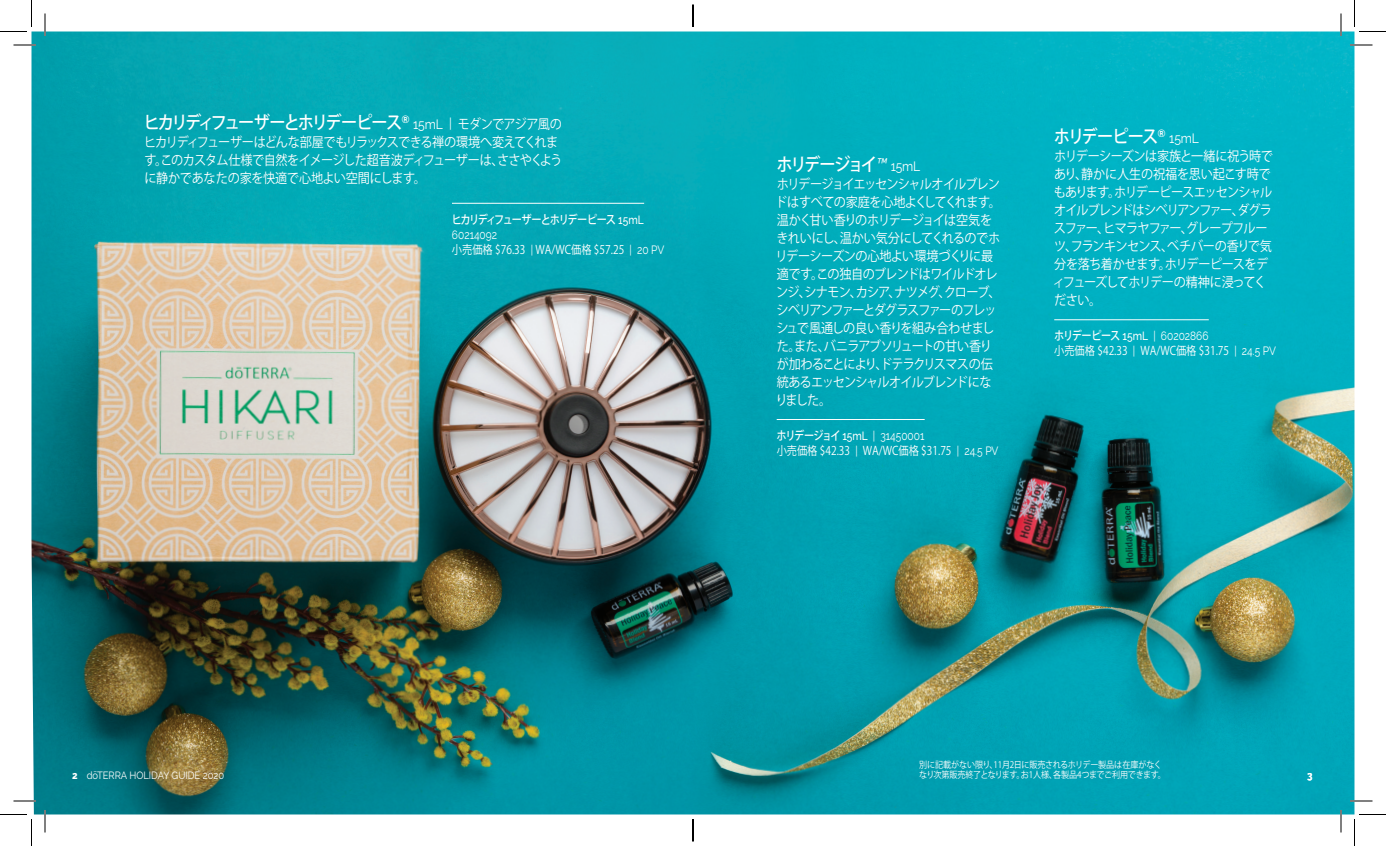
<style>
.page{position:relative;width:1386px;height:846px;background:#fff}
.page>*{position:absolute;margin:0;border:0;box-sizing:border-box;transform-origin:0 0}
.t1{font:500 18px "Koz Go Pro";letter-spacing:-.13em;color:#fff;scale:.9 1}
.t2{font:500 18px "Koz Go Pro";letter-spacing:-.085em;color:#fff;scale:.9 1}
.t3{font:13.5px/18px "Koz Go Pro";letter-spacing:-.06em;color:#fff;scale:.9 1}
.t4{font:12px "Koz Go Pro";color:#fff;scale:.85 1}
.t5{font:12px "Raleway";color:#fff;scale:.85 1}
.t6{font:500 12px "Koz Go Pro";letter-spacing:-.12em;color:#fff;scale:.85 1}
.t7{font:10.5px "Raleway";color:#fff;scale:.9 1}
.t8{font:9px/10.5px "Koz Go Pro";letter-spacing:-.02em;color:#fff;scale:.9 1}
.s1{font-family:"Raleway";font-weight:400;font-size:13.5px}
.s2{font-weight:400;font-size:13.5px}
.s3{font-family:"Raleway"}
.s4{font-family:"Raleway";font-weight:400;font-style:italic}
.s5{font-family:"Koz Go Pro";font-weight:500}
.s6{font-weight:500}
.s7{font-weight:800}
</style>
<div class="page">
<img style="left:32px;top:32px;width:1322px;height:782px">
<hr style="left:777px;top:419px;width:148px;height:1px;background:#fff">
<hr style="left:1054px;top:320px;width:155px;height:1px;background:#fff">
<hr style="left:452px;top:203px;width:192px;height:1px;background:#fff">
<hr style="left:14px;top:44px;width:22px;height:2px;background:#fff">
<hr style="left:1350px;top:44px;width:22px;height:2px;background:#fff">
<hr style="left:14px;top:800px;width:22px;height:2px;background:#fff">
<hr style="left:1350px;top:800px;width:22px;height:2px;background:#fff">
<hr style="left:44px;top:14px;width:2px;height:22px;background:#fff">
<hr style="left:44px;top:810px;width:2px;height:22px;background:#fff">
<hr style="left:1340px;top:14px;width:2px;height:22px;background:#fff">
<hr style="left:1340px;top:810px;width:2px;height:22px;background:#fff">
<svg style="left:14px;top:45px;width:22px;height:1px"></svg>
<svg style="left:1350px;top:45px;width:22px;height:1px"></svg>
<svg style="left:14px;top:801px;width:22px;height:1px"></svg>
<svg style="left:1350px;top:801px;width:22px;height:1px"></svg>
<svg style="left:45px;top:14px;width:1px;height:22px"></svg>
<svg style="left:45px;top:810px;width:1px;height:22px"></svg>
<svg style="left:1341px;top:14px;width:1px;height:22px"></svg>
<svg style="left:1341px;top:810px;width:1px;height:22px"></svg>
<svg style="left:0;top:0;width:32px;height:32px"></svg>
<svg style="left:0;top:814px;width:32px;height:32px"></svg>
<svg style="left:1354px;top:0;width:32px;height:32px"></svg>
<svg style="left:1354px;top:814px;width:32px;height:32px"></svg>
<svg style="left:692px;top:4px;width:2px;height:23px"></svg>
<svg style="left:692px;top:819px;width:2px;height:23px"></svg>
<h1 class="t1" style="left:144px;top:111px;width:466px">ヒカリディフューザーとホリデーピース<sup>®</sup> <span class="s1">15mL |</span> <span class="s2">モダンでアジア風の</span></h1>
<p class="t3" style="left:144px;top:134px;width:466px">ヒカリディフューザーはどんな部屋でもリラックスできる禅の環境へ変えてくれます。このカスタム仕様で自然をイメージした超音波ディフューザーは、ささやくように静かであなたの家を快適で心地よい空間にします。</p>
<p class="t6" style="left:452px;top:212px;width:228px">ヒカリディフューザーとホリデーピース <span class="s3">15mL</span></p>
<p class="t5" style="left:452px;top:227px;width:55px">60214092</p>
<p class="t4" style="left:452px;top:242px;width:251px">小売価格 $76.33 <span class="s3">|</span> WA/WC価格 $57.25 <span class="s3">| 20 PV</span></p>
<h1 class="t1" style="left:776px;top:153px;width:161px">ホリデージョイ<span class="s4">™</span> <span class="s1">15mL</span></h1>
<p class="t3" style="left:775px;top:175px;width:252px">ホリデージョイエッセンシャルオイルブレンドはすべての家庭を心地よくしてくれます。温かく甘い香りのホリデージョイは空気をきれいにし、温かい気分にしてくれるのでホリデーシーズンの心地よい環境づくりに最適です。この独自のブレンドはワイルドオレンジ、シナモン、カシア、ナツメグ、クローブ、シベリアンファーとダグラスファーのフレッシュで風通しの良い香りを組み合わせました。また、バニラアブソリュートの甘い香りが加わることにより、ドテラクリスマスの伝統あるエッセンシャルオイルブレンドになりました。</p>
<p class="t5" style="left:776px;top:429px;width:176px"><span class="s5">ホリデージョイ</span> <span class="s6">15mL</span> | 31450001</p>
<p class="t4" style="left:777px;top:443px;width:262px">小売価格 $42.33 <span class="s3">|</span> WA/WC価格 $31.75 <span class="s3">| 24.5 PV</span></p>
<h1 class="t2" style="left:1054px;top:125px;width:163px">ホリデーピース<sup>®</sup> <span class="s1">15mL</span></h1>
<p class="t3" style="left:1053px;top:147px;width:246px">ホリデーシーズンは家族と一緒に祝う時であり、静かに人生の祝福を思い起こす時でもあります。ホリデーピースエッセンシャルオイルブレンドはシベリアンファー、ダグラスファー、ヒマラヤファー、グレープフルーツ、フランキンセンス、べチバーの香りで気分を落ち着かせます。ホリデーピースをディフューズしてホリデーの精神に浸ってください。</p>
<p class="t5" style="left:1054px;top:329px;width:183px"><span class="s5">ホリデーピース</span> <span class="s6">15mL</span> | 60202866</p>
<p class="t4" style="left:1054px;top:343px;width:262px">小売価格 $42.33 <span class="s3">|</span> WA/WC価格 $31.75 <span class="s3">| 24.5 PV</span></p>
<p class="t8" style="left:919px;top:759px;width:276px">別に記載がない限り、11月2日に販売されるホリデー製品は在庫がなくなり次第販売終了となります。お1人様、各製品4つまでご利用できます。</p>
<p class="t7" style="left:72px;top:769px;width:171px"><span class="s7">2</span> dōTERRA HOLIDAY GUIDE 2020</p>
<p class="t7" style="left:1307px;top:769px;width:7px">3</p>
</div>
